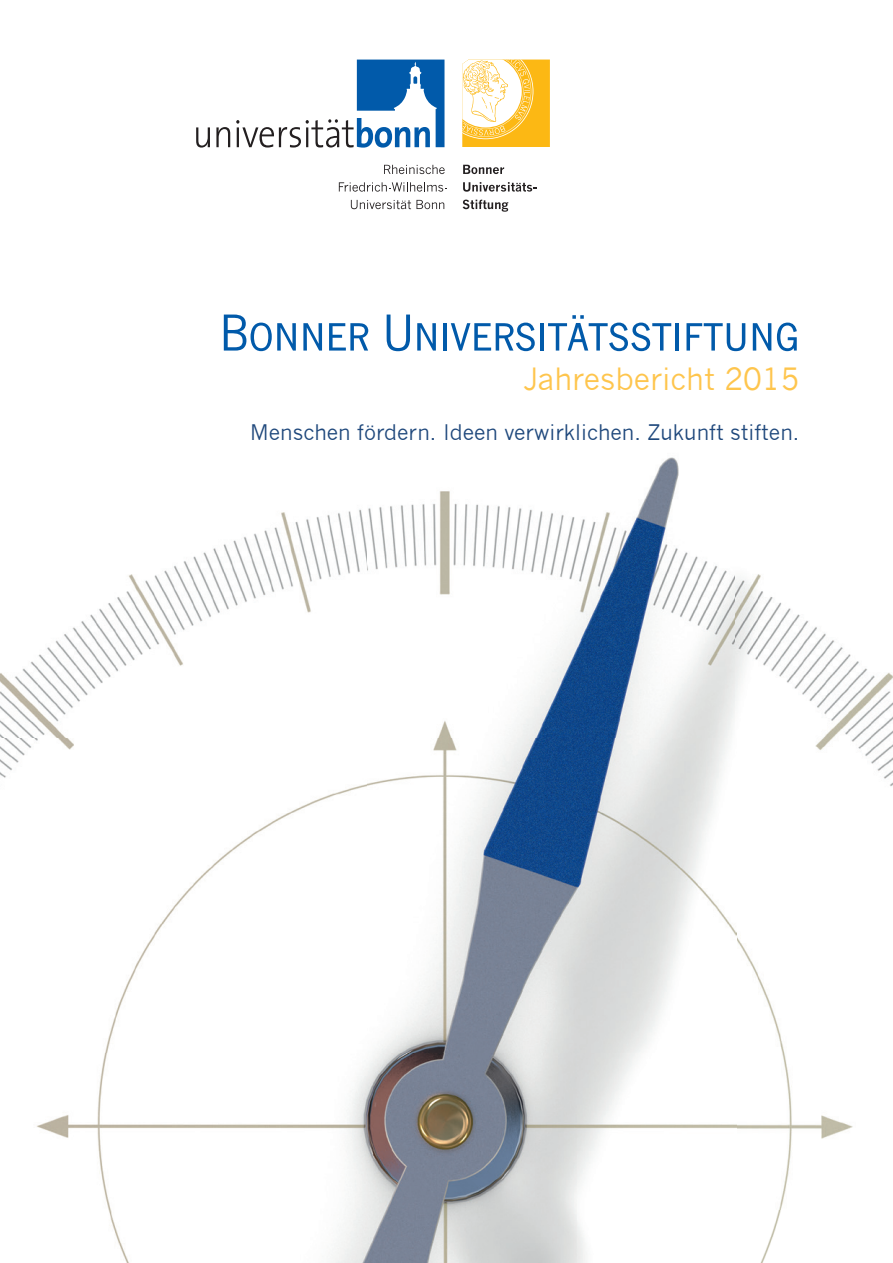
<style>
.page{position:relative;width:893px;height:1263px;background:#fff}
.page>*{position:absolute;margin:0;border:0;box-sizing:border-box;transform-origin:0 0}
.t1{font:54px "News Gothic EFOP Regular SC";color:#015aaa}
.t2{font:30px "News Gothic";color:#fec54d}
.t3{font:21px "News Gothic";color:#1f487c}
</style>
<div class="page">
<img style="left:0;top:457px;width:893px;height:806px">
<svg style="left:463px;top:165px;width:41px;height:9px"></svg>
<svg style="left:463px;top:182px;width:74px;height:10px"></svg>
<svg style="left:463px;top:200px;width:45px;height:12px"></svg>
<svg style="left:462px;top:60px;width:88px;height:87px"></svg>
<svg style="left:384px;top:165px;width:61px;height:9px"></svg>
<svg style="left:339px;top:182px;width:108px;height:10px"></svg>
<svg style="left:351px;top:200px;width:93px;height:9px"></svg>
<svg style="left:196px;top:127px;width:14px;height:21px"></svg>
<svg style="left:216px;top:127px;width:14px;height:20px"></svg>
<svg style="left:236px;top:60px;width:208px;height:88px"></svg>
<h1 class="t1" style="left:220px;top:303px;width:581px">Bonner Universitätsstiftung</h1>
<h2 class="t2" style="left:523px;top:361px;width:278px">Jahresbericht 2015</h2>
<p class="t3" style="left:250px;top:420px;width:551px">Menschen fördern. Ideen verwirklichen. Zukunft stiften.</p>
</div>
